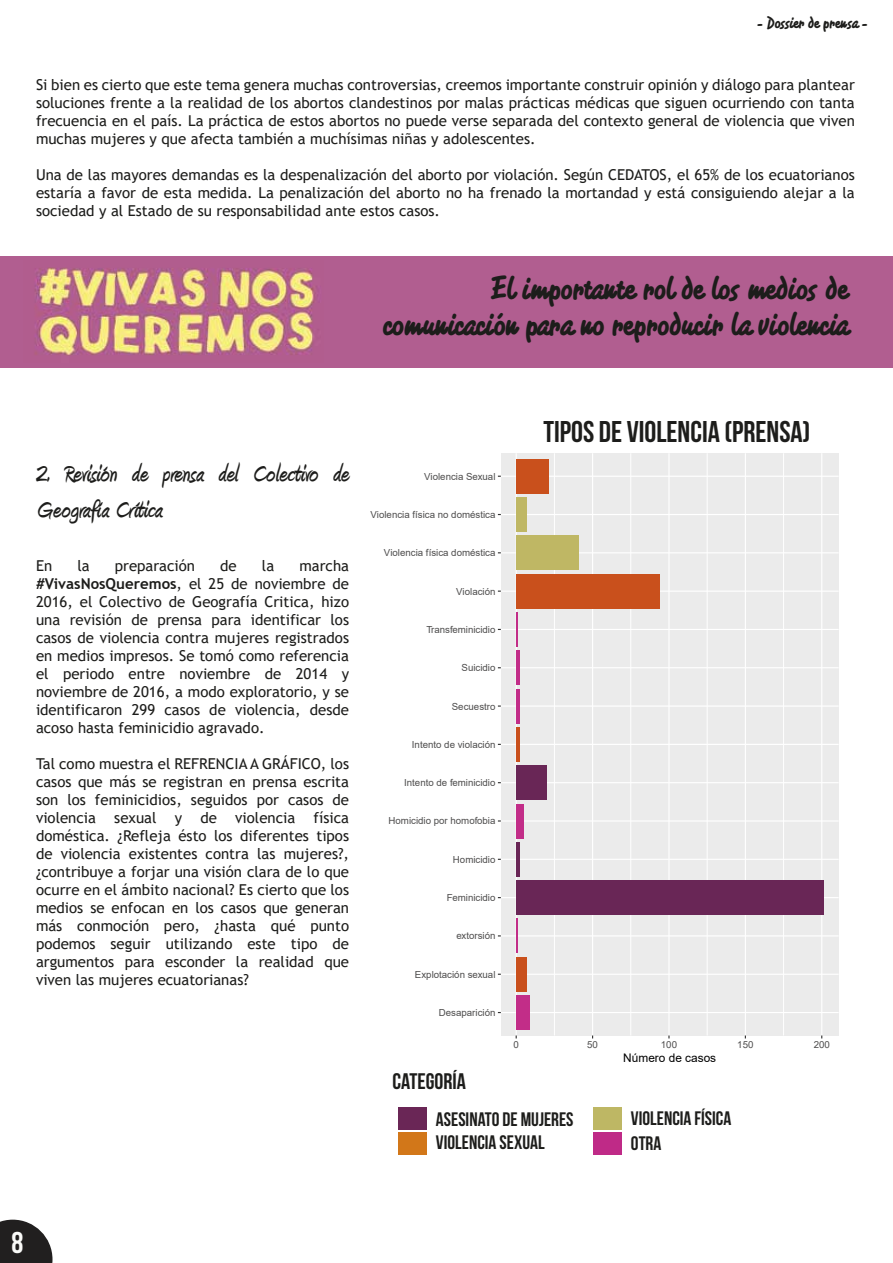
<style>
.page{position:relative;width:893px;height:1263px;background:#fff}
.page>*{position:absolute;margin:0;border:0;box-sizing:border-box;transform-origin:0 0}
.t1{font:30px/36px "Rotulona Hand";color:#1d1d1b;text-align:right}
.t2{font:700 30px/36px "Amienne";color:#1d1d1b}
.t3{font:30px "Bebas Neue";color:#1d1d1b}
.t4{font:30px "Bebas Neue";color:#fafaf8}
.t5{font:22.5px "Bebas Neue";color:#1d1d1b}
.t6{font:19.5px/23.2px "Bebas Neue";color:#1d1d1b}
.t7{font:15px/18px "Trebuchet MS";color:#1d1d1b;text-align:justify}
.t8{font:15px "Rotulona Hand";color:#1d1d1b}
.t9{font:11.85px "Arial";color:#000}
.t10{font:9.75px "Arial";color:#4e4d4d}
.s1{font-weight:700}
</style>
<div class="page">
<svg style="left:0;top:1220px;width:52px;height:43px;background:#403e3e"></svg>
<div style="left:0;top:256px;width:893px;height:112px;background:#b15e90"></div>
<img style="left:34px;top:267px;width:282px;height:89px">
<div style="left:501px;top:453px;width:338px;height:582px;background:#ebebeb"></div>
<hr style="left:554px;top:453px;width:1px;height:582px;background:#fff">
<hr style="left:630px;top:453px;width:1px;height:582px;background:#fff">
<hr style="left:707px;top:453px;width:1px;height:582px;background:#fff">
<hr style="left:783px;top:453px;width:1px;height:582px;background:#fff">
<hr style="left:501px;top:1012px;width:338px;height:1px;background:#fff">
<hr style="left:501px;top:974px;width:338px;height:1px;background:#fff">
<hr style="left:501px;top:935px;width:338px;height:1px;background:#fff">
<hr style="left:501px;top:897px;width:338px;height:1px;background:#fff">
<hr style="left:501px;top:859px;width:338px;height:1px;background:#fff">
<hr style="left:501px;top:820px;width:338px;height:1px;background:#fff">
<hr style="left:501px;top:782px;width:338px;height:1px;background:#fff">
<hr style="left:501px;top:744px;width:338px;height:1px;background:#fff">
<hr style="left:501px;top:705px;width:338px;height:2px;background:#fff">
<hr style="left:501px;top:667px;width:338px;height:1px;background:#fff">
<hr style="left:501px;top:629px;width:338px;height:1px;background:#fff">
<hr style="left:501px;top:590px;width:338px;height:2px;background:#fff">
<hr style="left:501px;top:552px;width:338px;height:1px;background:#fff">
<hr style="left:501px;top:514px;width:338px;height:1px;background:#fff">
<hr style="left:501px;top:476px;width:338px;height:1px;background:#fff">
<hr style="left:516px;top:453px;width:1px;height:582px;background:#fff">
<hr style="left:592px;top:453px;width:1px;height:582px;background:#fff">
<hr style="left:668px;top:453px;width:2px;height:582px;background:#fff">
<hr style="left:745px;top:453px;width:1px;height:582px;background:#fff">
<hr style="left:821px;top:453px;width:1px;height:582px;background:#fff">
<div style="left:516px;top:995px;width:14px;height:35px;background:#c22d88"></div>
<div style="left:516px;top:957px;width:11px;height:34px;background:#c9501c"></div>
<hr style="left:516px;top:919px;width:2px;height:34px;background:#c22d88">
<div style="left:516px;top:880px;width:307px;height:35px;background:#692656"></div>
<hr style="left:516px;top:842px;width:3px;height:34px;background:#692656">
<div style="left:516px;top:804px;width:8px;height:34px;background:#c22d88"></div>
<div style="left:516px;top:765px;width:31px;height:35px;background:#692656"></div>
<hr style="left:516px;top:727px;width:3px;height:35px;background:#c9501c">
<hr style="left:516px;top:689px;width:3px;height:34px;background:#c22d88">
<hr style="left:516px;top:650px;width:3px;height:35px;background:#c22d88">
<hr style="left:516px;top:612px;width:2px;height:35px;background:#c22d88">
<div style="left:516px;top:574px;width:144px;height:34px;background:#c9501c"></div>
<div style="left:516px;top:536px;width:63px;height:34px;background:#bfb764"></div>
<div style="left:516px;top:497px;width:11px;height:35px;background:#bfb764"></div>
<div style="left:516px;top:459px;width:32px;height:34px;background:#c9501c"></div>
<div style="left:398px;top:1132px;width:28px;height:23px;background:#d27719"></div>
<div style="left:398px;top:1106px;width:28px;height:23px;background:#6a2656"></div>
<div style="left:593px;top:1107px;width:28px;height:23px;background:#beb764"></div>
<div style="left:593px;top:1132px;width:28px;height:23px;background:#bf2a87"></div>
<p class="t8" style="left:757px;top:13px;width:112px">- Dossier de prensa -</p>
<p class="t7" style="left:36px;top:76px;width:820px">Si bien es cierto que este tema genera muchas controversias, creemos importante construir opinión y diálogo para plantear soluciones frente a la realidad de los abortos clandestinos por malas prácticas médicas que siguen ocurriendo con tanta frecuencia en el país. La práctica de estos abortos no puede verse separada del contexto general de violencia que viven muchas mujeres y que afecta también a muchísimas niñas y adolescentes.</p>
<p class="t7" style="left:36px;top:166px;width:820px">Una de las mayores demandas es la despenalización del aborto por violación. Según CEDATOS, el 65% de los ecuatorianos estaría a favor de esta medida. La penalización del aborto no ha frenado la mortandad y está consiguiendo alejar a la sociedad y al Estado de su responsabilidad ante estos casos.</p>
<h1 class="t1" style="left:383px;top:270px;width:467px">El importante rol de los medios de comunicación para no reproducir la violencia</h1>
<h1 class="t2" style="left:36px;top:457px;width:315px">2. Revisión de prensa del Colectivo de<br>Geografía Crítica</h1>
<p class="t7" style="left:36px;top:557px;width:18px">En</p>
<p class="t7" style="left:77px;top:557px;width:14px">la</p>
<p class="t7" style="left:115px;top:557px;width:82px">preparación</p>
<p class="t7" style="left:220px;top:557px;width:18px">de</p>
<p class="t7" style="left:262px;top:557px;width:14px">la</p>
<p class="t7" style="left:36px;top:557px;width:315px;text-indent:263px">marcha <span class="s1">#VivasNosQueremos</span>, el 25 de noviembre de 2016, el Colectivo de Geografía Critica, hizo una revisión de prensa para identificar los casos de violencia contra mujeres registrados en medios impresos. Se tomó como referencia el periodo entre noviembre de 2014 y noviembre de 2016, a modo exploratorio, y se identificaron 299 casos de violencia, desde acoso hasta feminicidio agravado.</p>
<p class="t7" style="left:36px;top:755px;width:315px">Tal como muestra el REFRENCIA A GRÁFICO, los casos que más se registran en prensa escrita son los feminicidios, seguidos por casos de violencia sexual y de violencia física doméstica. ¿Refleja ésto los diferentes tipos de violencia existentes contra las mujeres?, ¿contribuye a forjar una visión clara de lo que ocurre en el ámbito nacional? Es cierto que los medios se enfocan en los casos que generan más conmoción pero, ¿hasta qué punto podemos seguir utilizando este tipo de argumentos para esconder la realidad que viven las mujeres ecuatorianas?</p>
<p class="t10" style="left:424px;top:469px;width:73px">Violencia Sexual</p>
<p class="t10" style="left:370px;top:508px;width:127px">Violencia física no doméstica</p>
<p class="t10" style="left:384px;top:546px;width:113px">Violencia física doméstica</p>
<p class="t10" style="left:456px;top:584px;width:41px">Violación</p>
<p class="t10" style="left:426px;top:623px;width:71px">Transfeminicidio</p>
<p class="t10" style="left:462px;top:661px;width:35px">Suicidio</p>
<p class="t10" style="left:452px;top:699px;width:45px">Secuestro</p>
<p class="t10" style="left:412px;top:738px;width:85px">Intento de violación</p>
<p class="t10" style="left:404px;top:776px;width:93px">Intento de feminicidio</p>
<p class="t10" style="left:389px;top:814px;width:108px">Homicidio por homofobia</p>
<p class="t10" style="left:453px;top:853px;width:44px">Homicidio</p>
<p class="t10" style="left:447px;top:891px;width:50px">Feminicidio</p>
<p class="t10" style="left:456px;top:929px;width:41px">extorsión</p>
<p class="t10" style="left:415px;top:967px;width:82px">Explotación sexual</p>
<p class="t10" style="left:439px;top:1006px;width:58px">Desaparición</p>
<h1 class="t3" style="left:543px;top:415px;width:268px">TIPOS DE VIOLENCIA (PRENSA)</h1>
<p class="t10" style="left:513px;top:1038px;width:7px">0</p>
<p class="t10" style="left:587px;top:1038px;width:12px">50</p>
<p class="t10" style="left:661px;top:1038px;width:18px">100</p>
<p class="t10" style="left:737px;top:1038px;width:18px">150</p>
<p class="t10" style="left:814px;top:1038px;width:18px">200</p>
<p class="t9" style="left:623px;top:1050px;width:94px">Número de casos</p>
<h2 class="t5" style="left:392px;top:1069px;width:75px">CATEGORÍA</h2>
<h3 class="t6" style="left:436px;top:1107px;width:139px">ASESINATO DE MUJERES<br>VIOLENCIA SEXUAL</h3>
<h3 class="t6" style="left:631px;top:1106px;width:102px">VIOLENCIA FÍSICA</h3>
<h3 class="t6" style="left:631px;top:1132px;width:32px">OTRA</h3>
<h1 class="t4" style="left:11px;top:1226px;width:13px">8</h1>
</div>
